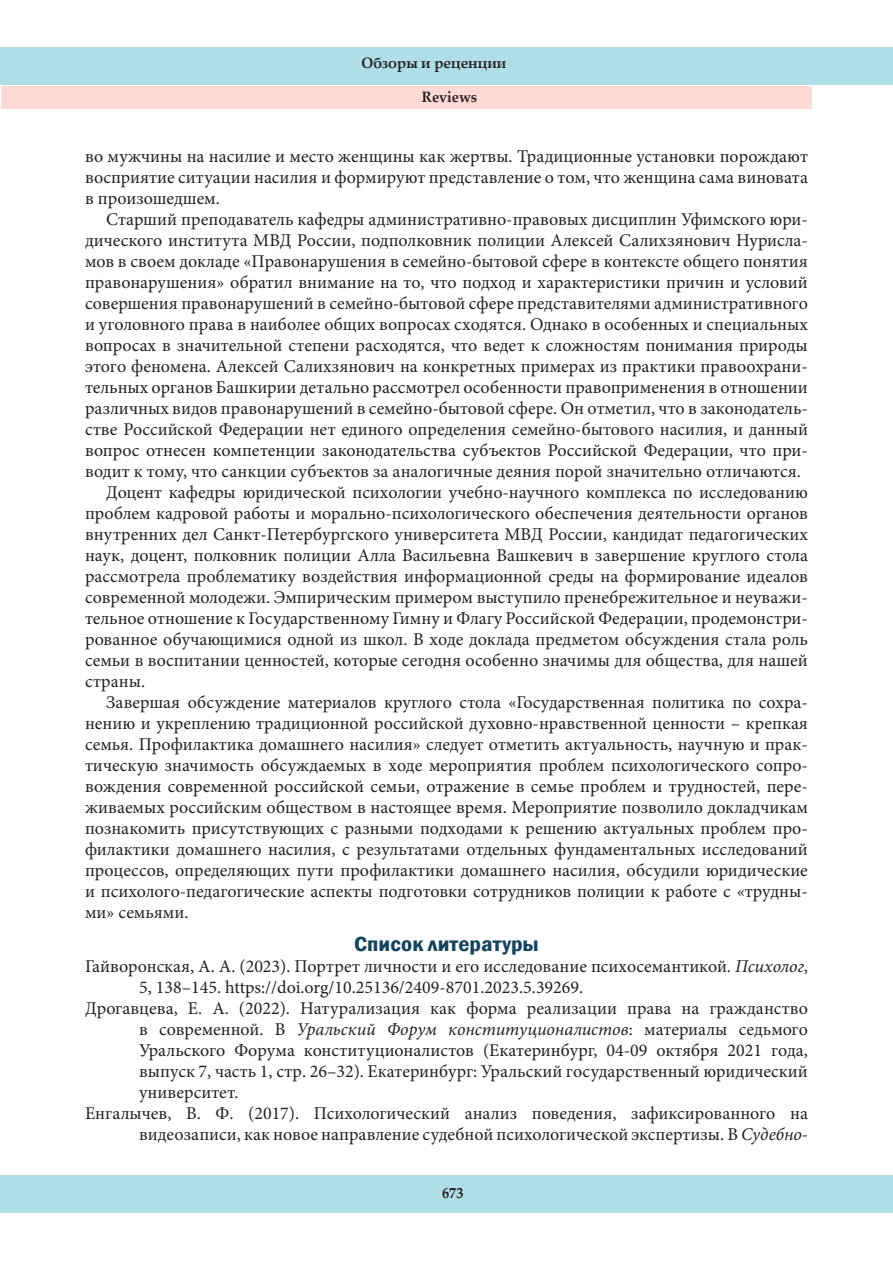
<style>
.page{position:relative;width:893px;height:1263px;background:#fff}
.page>*{position:absolute;margin:0;border:0;box-sizing:border-box;transform-origin:0 0}
.Текст_статьи{font:600 condensed 21px "Franklin Gothic";color:#14435d;scale:1.15 1}
.Текст_статьи-2{font:18px/21px "Minion Pro";color:#231f20;text-align:justify}
.список_литературы{font:18px/21px "Minion Pro";color:#231f20}
.t1{font:700 15px "Palatino Linotype";color:#231f20;scale:.95 1}
.s1{font-style:italic}
</style>
<div class="page">
<div style="left:0;top:48px;width:893px;height:37px;background:#afdee6"></div>
<div style="left:0;top:1175px;width:893px;height:38px;background:#afdee6"></div>
<div style="left:1px;top:87px;width:810px;height:22px;background:#ffd9d5"></div>
<p class="t1" style="left:362px;top:52px;width:154px">Обзоры и реценции</p>
<p class="t1" style="left:422px;top:86px;width:60px">Reviews</p>
<p class="Текст_статьи-2" style="left:85px;top:146px;width:724px">во мужчины на насилие и место женщины как жертвы. Традиционные установки порождают восприятие ситуации насилия и формируют представление о том, что женщина сама виновата в произошедшем.</p>
<p class="Текст_статьи-2" style="left:85px;top:209px;width:724px;text-indent:21px">Старший преподаватель кафедры административно-правовых дисциплин Уфимского юри&shy;дического института МВД России, подполковник полиции Алексей Салихзянович Нурисла&shy;мов в своем докладе «Правонарушения в семейно-бытовой сфере в контексте общего понятия правонарушения» обратил внимание на то, что подход и характеристики причин и условий совершения правонарушений в семейно-бытовой сфере представителями административного и уголовного права в наиболее общих вопросах сходятся. Однако в особенных и специальных вопросах в значительной степени расходятся, что ведет к сложностям понимания природы этого феномена. Алексей Салихзянович на конкретных примерах из практики правоохрани&shy;тельных органов Башкирии детально рассмотрел особенности правоприменения в отношении различных видов правонарушений в семейно-бытовой сфере. Он отметил, что в законодатель&shy;стве Российской Федерации нет единого определения семейно-бытового насилия, и данный вопрос отнесен компетенции законодательства субъектов Российской Федерации, что при&shy;водит к тому, что санкции субъектов за аналогичные деяния порой значительно отличаются.</p>
<p class="Текст_статьи-2" style="left:85px;top:482px;width:724px;text-indent:21px">Доцент кафедры юридической психологии учебно-научного комплекса по исследованию проблем кадровой работы и морально-психологического обеспечения деятельности органов внутренних дел Санкт-Петербургского университета МВД России, кандидат педагогических наук, доцент, полковник полиции Алла Васильевна Вашкевич в завершение круглого стола рассмотрела проблематику воздействия информационной среды на формирование идеалов современной молодежи. Эмпирическим примером выступило пренебрежительное и неуважи&shy;тельное отношение к Государственному Гимну и Флагу Российской Федерации, продемонстри&shy;рованное обучающимися одной из школ. В ходе доклада предметом обсуждения стала роль семьи в воспитании ценностей, которые сегодня особенно значимы для общества, для нашей страны.</p>
<p class="Текст_статьи-2" style="left:85px;top:692px;width:724px;text-indent:21px">Завершая обсуждение материалов круглого стола «Государственная политика по сохра&shy;нению и укреплению традиционной российской духовно-нравственной ценности – крепкая семья. Профилактика домашнего насилия» следует отметить актуальность, научную и прак&shy;тическую значимость обсуждаемых в ходе мероприятия проблем психологического сопро&shy;вождения современной российской семьи, отражение в семье проблем и трудностей, пере&shy;живаемых российским обществом в настоящее время. Мероприятие позволило докладчикам познакомить присутствующих с разными подходами к решению актуальных проблем про&shy;филактики домашнего насилия, с результатами отдельных фундаментальных исследований процессов, определяющих пути профилактики домашнего насилия, обсудили юридические и психолого-педагогические аспекты подготовки сотрудников полиции к работе с «трудны&shy;ми» семьями.</p>
<p class="Текст_статьи" style="left:354px;top:930px;width:162px">Список литературы</p>
<p class="список_литературы" style="left:139px;top:955px;width:670px;text-indent:-54px">Гайворонская, А. А. (2023). Портрет личности и его исследование психосемантикой. <span class="s1">Психолог</span>,<br>5, 138–145. https://doi.org/10.25136/2409-8701.2023.5.39269.</p>
<p class="список_литературы" style="left:139px;top:997px;width:670px;text-align:justify;text-indent:-54px">Дрогавцева, Е. А. (2022). Натурализация как форма реализации права на гражданство в современной. В <span class="s1">Уральский Форум конституционалистов</span>: материалы седьмого Уральского Форума конституционалистов (Екатеринбург, 04-09 октября 2021 года, выпуск 7, часть 1, стр. 26–32). Екатеринбург: Уральский государственный юридический университет.</p>
<p class="список_литературы" style="left:85px;top:1102px;width:724px;text-align:right">Енгалычев, В. Ф. (2017). Психологический анализ поведения, зафиксированного на видеозаписи, как новое направление судебной психологической экспертизы. В <span class="s1">Судебно-</span></p>
<p class="t1" style="left:442px;top:1182px;width:24px">673</p>
</div>
